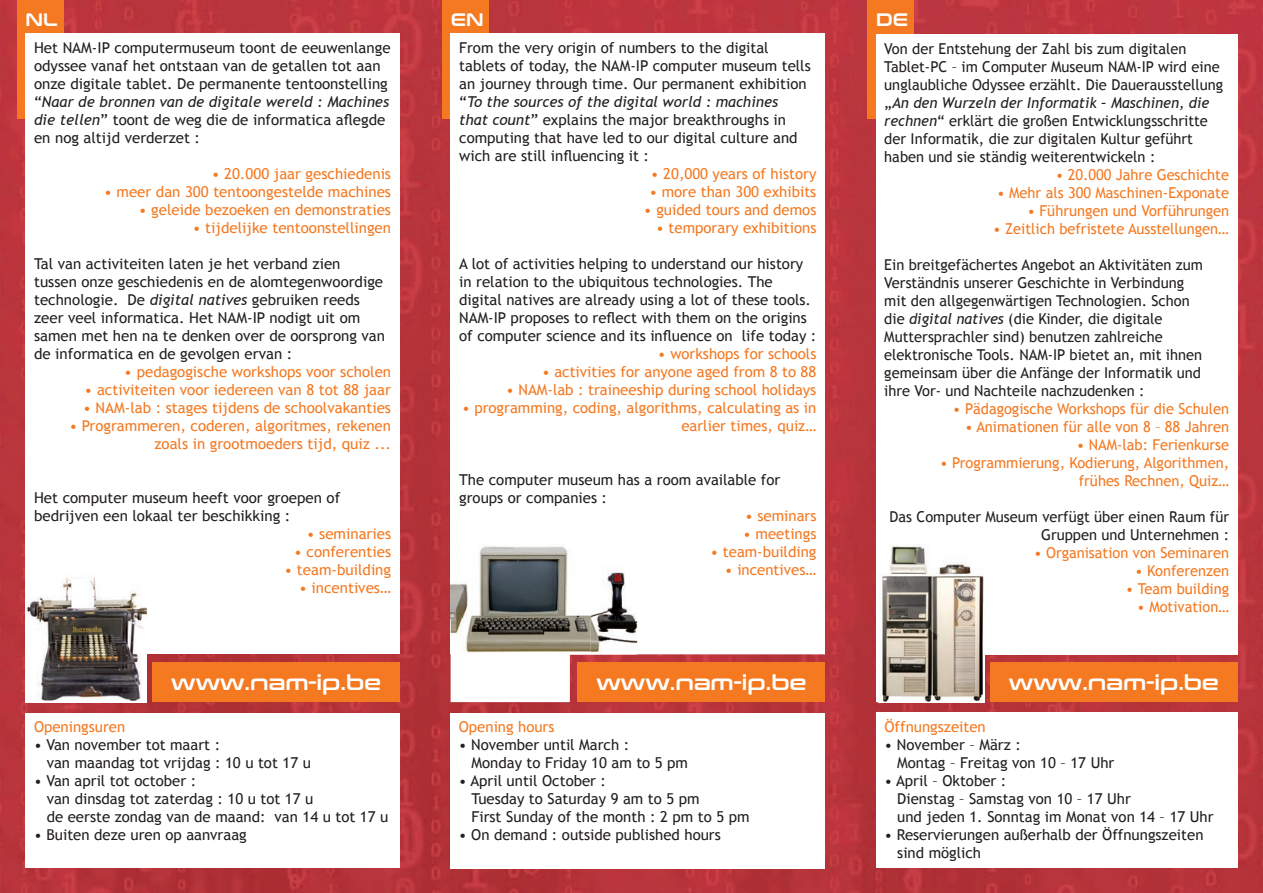
<style>
.page{position:relative;width:1263px;height:893px;background:#fff}
.page>*{position:absolute;margin:0;border:0;box-sizing:border-box;transform-origin:0 0}
.t1{font:21px "Conthrax Sb";color:#fff}
.t2{font:18px "Conthrax Sb";color:#fff}
.t3{font:15px/18px "Trebuchet MS";color:#231f20}
.t4{font:15px/18px "Trebuchet MS";color:#f47921;text-align:right}
.s1{font-style:italic}
.s2{font-weight:700}
</style>
<div class="page">
<img style="left:0;top:0;width:1263px;height:893px">
<div style="left:26px;top:713px;width:374px;height:154px;background:#fff"></div>
<div style="left:867px;top:0;width:47px;height:119px;background:#f47921"></div>
<div style="left:876px;top:34px;width:361px;height:621px;background:#fff"></div>
<img style="left:878px;top:544px;width:106px;height:158px">
<div style="left:450px;top:713px;width:375px;height:155px;background:#fff"></div>
<div style="left:442px;top:0;width:47px;height:119px;background:#f47921"></div>
<div style="left:876px;top:712px;width:361px;height:155px;background:#fff"></div>
<div style="left:451px;top:34px;width:374px;height:620px;background:#fff"></div>
<div style="left:17px;top:0;width:47px;height:119px;background:#f47921"></div>
<div style="left:26px;top:34px;width:374px;height:620px;background:#fff"></div>
<img style="left:26px;top:577px;width:120px;height:125px">
<svg style="left:451px;top:655px;width:186px;height:47px"></svg>
<img style="left:451px;top:546px;width:186px;height:109px">
<div style="left:153px;top:663px;width:247px;height:39px;background:#f47921"></div>
<div style="left:578px;top:663px;width:247px;height:39px;background:#f47921"></div>
<div style="left:990px;top:663px;width:247px;height:39px;background:#f47921"></div>
<p class="t2" style="left:26px;top:6px;width:34px">NL</p>
<p class="t3" style="left:34px;top:39px;width:358px">Het NAM-IP computermuseum toont de eeuwenlange odyssee vanaf het ontstaan van de getallen tot aan onze digitale tablet. De permanente tentoonstelling “<span class="s1">Naar de bronnen van de digitale wereld : Machines die tellen</span>” toont de weg die de informatica aflegde en nog altijd verderzet :</p>
<p class="t4" style="left:212px;top:165px;width:181px">• 20.000 jaar geschiedenis</p>
<p class="t4" style="left:104px;top:183px;width:288px">• meer dan 300 tentoongestelde machines</p>
<p class="t4" style="left:139px;top:201px;width:254px">• geleide bezoeken en demonstraties</p>
<p class="t4" style="left:193px;top:219px;width:200px">• tijdelijke tentoonstellingen</p>
<p class="t3" style="left:34px;top:255px;width:352px">Tal van activiteiten laten je het verband zien tussen onze geschiedenis en de alomtegenwoordige technologie. De <span class="s1">digital natives</span> gebruiken reeds zeer veel informatica. Het NAM-IP nodigt uit om samen met hen na te denken over de oorsprong van de informatica en de gevolgen ervan :</p>
<p class="t4" style="left:124px;top:363px;width:268px">• pedagogische workshops voor scholen</p>
<p class="t4" style="left:85px;top:381px;width:308px">• activiteiten voor iedereen van 8 tot 88 jaar</p>
<p class="t4" style="left:83px;top:399px;width:309px">• NAM-lab : stages tijdens de schoolvakanties</p>
<p class="t4" style="left:69px;top:417px;width:323px">• Programmeren, coderen, algoritmes, rekenen zoals in grootmoeders tijd, quiz ...</p>
<p class="t3" style="left:34px;top:489px;width:308px">Het computer museum heeft voor groepen of bedrijven een lokaal ter beschikking :</p>
<p class="t4" style="left:307px;top:525px;width:86px">• seminaries</p>
<p class="t4" style="left:294px;top:543px;width:99px">• conferenties</p>
<p class="t4" style="left:285px;top:561px;width:108px">• team-building</p>
<p class="t4" style="left:299px;top:579px;width:94px">• incentives<span class="s2">…</span></p>
<p class="t2" style="left:451px;top:6px;width:34px">EN</p>
<p class="t3" style="left:459px;top:39px;width:353px">From the very origin of numbers to the digital tablets of today, the NAM-IP computer museum tells an journey through time. Our permanent exhibition “<span class="s1">To the sources of the digital world : machines that count</span>” explains the major breakthroughs in computing that have led to our digital culture and wich are still influencing it :</p>
<p class="t4" style="left:651px;top:165px;width:167px">• 20,000 years of history</p>
<p class="t4" style="left:649px;top:183px;width:169px">• more than 300 exhibits</p>
<p class="t4" style="left:644px;top:201px;width:174px">• guided tours and demos</p>
<p class="t4" style="left:656px;top:219px;width:162px">• temporary exhibitions</p>
<p class="t3" style="left:459px;top:255px;width:359px">A lot of activities helping to understand our history in relation to the ubiquitous technologies. The digital natives are already using a lot of these tools.<br>NAM-IP proposes to reflect with them on the origins of computer science and its influence on life today :</p>
<p class="t4" style="left:658px;top:345px;width:160px">• workshops for schools</p>
<p class="t4" style="left:542px;top:363px;width:276px">• activities for anyone aged from 8 to 88</p>
<p class="t4" style="left:506px;top:381px;width:312px">• NAM-lab : traineeship during school holidays</p>
<p class="t4" style="left:462px;top:399px;width:356px">• programming, coding, algorithms, calculating as in earlier times, quiz…</p>
<p class="t3" style="left:459px;top:471px;width:323px">The computer museum has a room available for groups or companies :</p>
<p class="t4" style="left:745px;top:507px;width:73px">• seminars</p>
<p class="t4" style="left:743px;top:525px;width:75px">• meetings</p>
<p class="t4" style="left:710px;top:543px;width:107px">• team-building</p>
<p class="t4" style="left:725px;top:561px;width:93px">• incentives<span class="s2">…</span></p>
<p class="t2" style="left:876px;top:6px;width:34px">DE</p>
<p class="t3" style="left:884px;top:39px;width:340px">Von der Entstehung der Zahl bis zum digitalen Tablet-PC – im Computer Museum NAM-IP wird eine unglaubliche Odyssee erzählt. Die Dauerausstellung „<span class="s1">An den Wurzeln der Informatik – Maschinen, die rechnen</span>“ erklärt die großen Entwicklungsschritte der Informatik, die zur digitalen Kultur geführt haben und sie ständig weiterentwickeln :</p>
<p class="t4" style="left:1056px;top:165px;width:175px">• 20.000 Jahre Geschichte</p>
<p class="t4" style="left:997px;top:183px;width:233px">• Mehr als 300 Maschinen-Exponate</p>
<p class="t4" style="left:1027px;top:201px;width:203px">• Führungen und Vorführungen</p>
<p class="t4" style="left:993px;top:219px;width:237px">• Zeitlich befristete Ausstellungen…</p>
<p class="t3" style="left:884px;top:255px;width:320px">Ein breitgefächertes Angebot an Aktivitäten zum Verständnis unserer Geschichte in Verbindung mit den allgegenwärtigen Technologien. Schon die <span class="s1">digital natives</span> (die Kinder, die digitale Muttersprachler sind) benutzen zahlreiche elektronische Tools. NAM-IP bietet an, mit ihnen gemeinsam über die Anfänge der Informatik und ihre Vor- und Nachteile nachzudenken :</p>
<p class="t4" style="left:953px;top:399px;width:278px">• Pädagogische Workshops für die Schulen</p>
<p class="t4" style="left:965px;top:417px;width:265px">• Animationen für alle von 8 – 88 Jahren</p>
<p class="t4" style="left:1077px;top:435px;width:154px">• NAM-lab: Ferienkurse</p>
<p class="t4" style="left:940px;top:453px;width:290px">• Programmierung, Kodierung, Algorithmen, frühes Rechnen, Quiz…</p>
<p class="t3" style="left:889px;top:507px;width:341px;text-align:right">Das Computer Museum verfügt über einen Raum für<br>Gruppen und Unternehmen :</p>
<p class="t4" style="left:1034px;top:543px;width:197px">• Organisation von Seminaren</p>
<p class="t4" style="left:1135px;top:561px;width:95px">• Konferenzen</p>
<p class="t4" style="left:1126px;top:579px;width:105px">• Team building</p>
<p class="t4" style="left:1137px;top:597px;width:93px">• Motivation…</p>
<h1 class="t1" style="left:171px;top:666px;width:211px">www.nam-ip.be</h1>
<h1 class="t1" style="left:596px;top:666px;width:211px">www.nam-ip.be</h1>
<h1 class="t1" style="left:1009px;top:666px;width:211px">www.nam-ip.be</h1>
<p class="t4" style="left:34px;top:718px;width:93px">Openingsuren</p>
<p class="t3" style="left:47px;top:736px;width:266px;text-indent:-13px">• Van november tot maart :<br>van maandag tot vrijdag : 10 u tot 17 u</p>
<p class="t3" style="left:47px;top:772px;width:343px;text-indent:-13px">• Van april tot october :<br>van dinsdag tot zaterdag : 10 u tot 17 u<br>de eerste zondag van de maand: van 14 u tot 17 u</p>
<p class="t3" style="left:34px;top:826px;width:214px">• Buiten deze uren op aanvraag</p>
<p class="t4" style="left:459px;top:718px;width:97px">Opening hours</p>
<p class="t3" style="left:472px;top:736px;width:218px;text-indent:-13px">• November until March :<br>Monday to Friday 10 am to 5 pm</p>
<p class="t3" style="left:472px;top:772px;width:279px;text-indent:-13px">• April until October :<br>Tuesday to Saturday 9 am to 5 pm<br>First Sunday of the month : 2 pm to 5 pm</p>
<p class="t3" style="left:459px;top:826px;width:263px">• On demand : outside published hours</p>
<p class="t4" style="left:884px;top:717px;width:103px">Öffnungszeiten</p>
<p class="t3" style="left:897px;top:735px;width:219px;text-indent:-13px">• November – März :<br>Montag – Freitag von 10 – 17 Uhr</p>
<p class="t3" style="left:897px;top:771px;width:318px;text-indent:-13px">• April – Oktober :<br>Dienstag – Samstag von 10 – 17 Uhr<br>und jeden 1. Sonntag im Monat von 14 – 17 Uhr</p>
<p class="t3" style="left:897px;top:825px;width:308px;text-indent:-13px">• Reservierungen außerhalb der Öffnungszeiten sind möglich</p>
</div>
